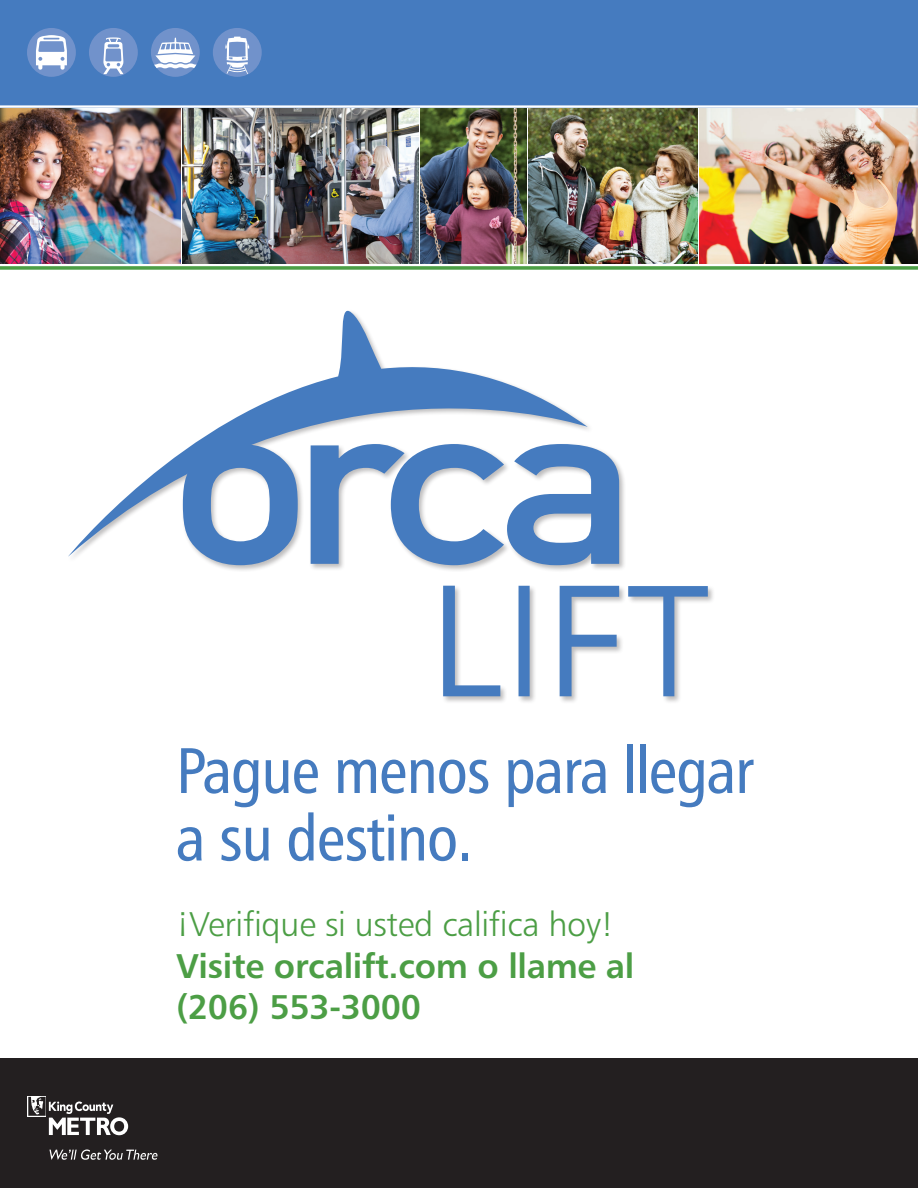
<style>
.page{position:relative;width:918px;height:1188px;background:#fff}
.page>*{position:absolute;margin:0;border:0;box-sizing:border-box;transform-origin:0 0}
.t1{font:64.5px/67.5px "Humanist 777 BT Roman Condensed B";letter-spacing:-.02em;color:#457bbf}
.t2{font:34.35px/41.2px "Humanist 777 BT Bold B";letter-spacing:-.01em;color:#4c9e45}
.t3{font:34.35px "Humanist 777 BT Light B";letter-spacing:-.01em;color:#4c9e45}
</style>
<div class="page">
<img style="left:0;top:108px;width:181px;height:156px">
<img style="left:183px;top:108px;width:236px;height:156px">
<img style="left:529px;top:108px;width:168px;height:156px">
<img style="left:421px;top:108px;width:105px;height:156px">
<img style="left:699px;top:108px;width:219px;height:156px">
<svg style="left:0;top:266px;width:918px;height:4px;background:#60a95a"></svg>
<div style="left:0;top:0;width:918px;height:107px;background:#457bbf"></div>
<hr style="left:0;top:105px;width:918px;height:3px;background:#fff">
<div style="left:151px;top:28px;width:49px;height:49px;background:#7192cb;border-radius:50%"></div>
<svg style="left:154px;top:38px;width:42px;height:30px"></svg>
<div style="left:213px;top:28px;width:49px;height:49px;background:#7192cb;border-radius:50%"></div>
<svg style="left:225px;top:37px;width:24px;height:37px"></svg>
<div style="left:27px;top:28px;width:49px;height:49px;background:#7192cb;border-radius:50%"></div>
<svg style="left:36px;top:35px;width:31px;height:35px"></svg>
<div style="left:89px;top:28px;width:49px;height:49px;background:#7192cb;border-radius:50%"></div>
<svg style="left:103px;top:37px;width:21px;height:37px"></svg>
<div style="left:0;top:1059px;width:918px;height:129px;background:#231f20"></div>
<svg style="left:28px;top:1096px;width:18px;height:1px"></svg>
<svg style="left:28px;top:1097px;width:100px;height:38px"></svg>
<svg style="left:49px;top:1149px;width:108px;height:11px"></svg>
<svg style="left:560px;top:586px;width:59px;height:110px"></svg>
<svg style="left:628px;top:586px;width:80px;height:110px"></svg>
<svg style="left:443px;top:586px;width:57px;height:110px"></svg>
<svg style="left:519px;top:586px;width:11px;height:110px"></svg>
<svg style="left:202px;top:446px;width:417px;height:119px;fill:#457bbf"></svg>
<svg style="left:68px;top:310px;width:520px;height:247px"></svg>
<p class="t1" style="left:176px;top:736px;width:579px">Pague menos para llegar a su destino.</p>
<p class="t3" style="left:176px;top:903px;width:439px">¡Verifique si usted califica hoy!</p>
<p class="t2" style="left:176px;top:944px;width:460px">Visite orcalift.com o llame al (206) 553-3000</p>
</div>
